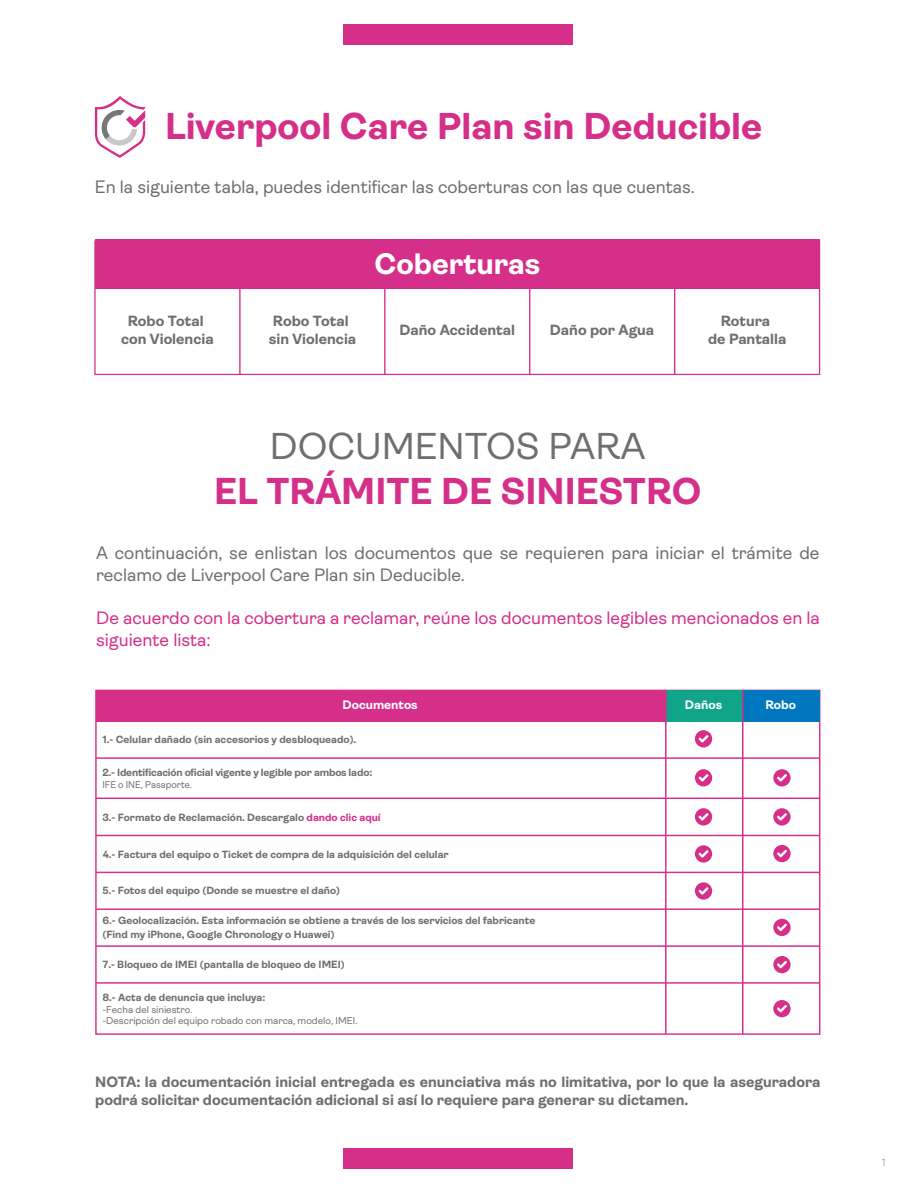
<style>
.page{position:relative;width:915px;height:1191px;background:#fff}
.page>*{position:absolute;margin:0;border:0;box-sizing:border-box;transform-origin:0 0}
.t1{font:700 37.5px "Ambit";color:#d52f89}
.t2{font:37.5px "Ambit";color:#706f6f}
.t3{font:700 29.7px "Ambit";color:#fff}
.t4{font:18px/21.6px "Ambit";color:#706f6f}
.t5{font:18px/21.6px "Ambit";color:#d52f89}
.t6{font:700 15px/18px "Ambit";color:#706f6f}
.t7{font:700 14.85px/17.9px "Ambit";color:#706f6f;text-align:center}
.t8{font:700 12.45px "Ambit";color:#fff}
.t9{font:700 10.5px/13.5px "Ambit";color:#716f6f}
.t10{font:300 10.5px "Dobra";color:#706f6f}
.t11{font:9.9px/11.9px "Ambit";color:#716f6f}
.t12{font:9.9px "Ambit";color:#716f6f;scale:.96 1}
.s1{color:#d52f89}
</style>
<div class="page">
<svg style="left:95px;top:96px;width:50px;height:62px"></svg>
<div style="left:343px;top:24px;width:229px;height:21px;background:#d52f89"></div>
<div style="left:95px;top:689px;width:725px;height:345px;background:#fff;border:1px solid #d52f89"></div>
<div style="left:96px;top:690px;width:569px;height:31px;background:#d52f89"></div>
<div style="left:742px;top:690px;width:77px;height:31px;background:#0077be"></div>
<div style="left:665px;top:690px;width:77px;height:31px;background:#10a489"></div>
<hr style="left:665px;top:690px;width:1px;height:344px;background:#d52f89">
<hr style="left:742px;top:690px;width:1px;height:344px;background:#d52f89">
<hr style="left:96px;top:757px;width:723px;height:2px;background:#d52f89">
<hr style="left:96px;top:797px;width:723px;height:2px;background:#d52f89">
<hr style="left:96px;top:834px;width:723px;height:2px;background:#d52f89">
<hr style="left:96px;top:871px;width:723px;height:2px;background:#d52f89">
<hr style="left:96px;top:908px;width:723px;height:2px;background:#d52f89">
<hr style="left:96px;top:945px;width:723px;height:2px;background:#d52f89">
<hr style="left:96px;top:982px;width:723px;height:1px;background:#d52f89">
<svg style="left:695px;top:730px;width:17px;height:17px"></svg>
<svg style="left:695px;top:769px;width:17px;height:17px"></svg>
<svg style="left:773px;top:769px;width:17px;height:17px"></svg>
<svg style="left:695px;top:808px;width:17px;height:17px"></svg>
<svg style="left:695px;top:845px;width:17px;height:17px"></svg>
<svg style="left:695px;top:882px;width:17px;height:17px"></svg>
<svg style="left:773px;top:808px;width:17px;height:17px"></svg>
<svg style="left:773px;top:918px;width:17px;height:18px"></svg>
<svg style="left:773px;top:956px;width:17px;height:17px"></svg>
<svg style="left:773px;top:1000px;width:17px;height:17px"></svg>
<svg style="left:773px;top:845px;width:17px;height:17px"></svg>
<div style="left:94px;top:240px;width:726px;height:135px;background:#fff;border:1px solid #d52f89"></div>
<div style="left:95px;top:239px;width:724px;height:49px;background:#d52f89"></div>
<hr style="left:239px;top:239px;width:1px;height:135px;background:#d52f89">
<hr style="left:384px;top:239px;width:1px;height:135px;background:#d52f89">
<hr style="left:529px;top:239px;width:1px;height:135px;background:#d52f89">
<hr style="left:674px;top:239px;width:1px;height:135px;background:#d52f89">
<div style="left:343px;top:1148px;width:229px;height:21px;background:#d52f89"></div>
<h1 class="t1" style="left:165px;top:106px;width:599px">Liverpool Care Plan sin Deducible</h1>
<h3 class="t4" style="left:95px;top:176px;width:601px">En la siguiente tabla, puedes identificar las coberturas con las que cuentas.</h3>
<h2 class="t3" style="left:374px;top:247px;width:167px">Coberturas</h2>
<h3 class="t7" style="left:121px;top:312px;width:94px">Robo Total con Violencia</h3>
<h3 class="t7" style="left:269px;top:312px;width:89px;text-align:left">Robo Total sin Violencia</h3>
<h3 class="t7" style="left:399px;top:321px;width:117px">Daño Accidental</h3>
<h3 class="t7" style="left:550px;top:321px;width:106px">Daño por Agua</h3>
<h3 class="t7" style="left:708px;top:312px;width:80px">Rotura<br>de Pantalla</h3>
<h1 class="t2" style="left:270px;top:425px;width:377px">DOCUMENTOS PARA</h1>
<h1 class="t1" style="left:214px;top:470px;width:488px">EL TRÁMITE DE SINIESTRO</h1>
<h3 class="t4" style="left:96px;top:542px;width:725px">A continuación, se enlistan los documentos que se requieren para iniciar el trámite de reclamo de Liverpool Care Plan sin Deducible.</h3>
<h3 class="t5" style="left:96px;top:607px;width:725px">De acuerdo con la cobertura a reclamar, reúne los documentos legibles mencionados en la siguiente lista:</h3>
<p class="t8" style="left:342px;top:698px;width:77px">Documentos</p>
<p class="t8" style="left:685px;top:698px;width:39px">Daños</p>
<p class="t8" style="left:765px;top:698px;width:32px">Robo</p>
<p class="t9" style="left:103px;top:733px;width:255px">1.- Celular dañado (sin accesorios y desbloqueado).</p>
<p class="t9" style="left:102px;top:765px;width:271px">2.- Identificación oficial vigente y legible por ambos lado:</p>
<p class="t12" style="left:102px;top:779px;width:95px">IFE o INE, Pasaporte.</p>
<p class="t9" style="left:102px;top:810px;width:280px">3.- Formato de Reclamación. Descargalo <span class="s1">dando clic aquí</span></p>
<p class="t9" style="left:103px;top:847px;width:347px">4.- Factura del equipo o Ticket de compra de la adquisición del celular</p>
<p class="t9" style="left:102px;top:884px;width:239px">5.- Fotos del equipo (Donde se muestre el daño)</p>
<p class="t9" style="left:102px;top:914px;width:434px">6.- Geolocalización. Esta información se obtiene a través de los servicios del fabricante (Find my iPhone, Google Chronology o Huawei)</p>
<p class="t9" style="left:103px;top:958px;width:243px">7.- Bloqueo de IMEI (pantalla de bloqueo de IMEI)</p>
<p class="t9" style="left:102px;top:990px;width:164px">8.- Acta de denuncia que incluya:</p>
<p class="t11" style="left:102px;top:1003px;width:256px">-Fecha del siniestro.<br>-Descripción del equipo robado con marca, modelo, IMEI.</p>
<h3 class="t6" style="left:95px;top:1073px;width:726px">NOTA: la documentación inicial entregada es enunciativa más no limitativa, por lo que la aseguradora podrá solicitar documentación adicional si así lo requiere para generar su dictamen.</h3>
<p class="t10" style="left:882px;top:1156px;width:5px">1</p>
</div>
